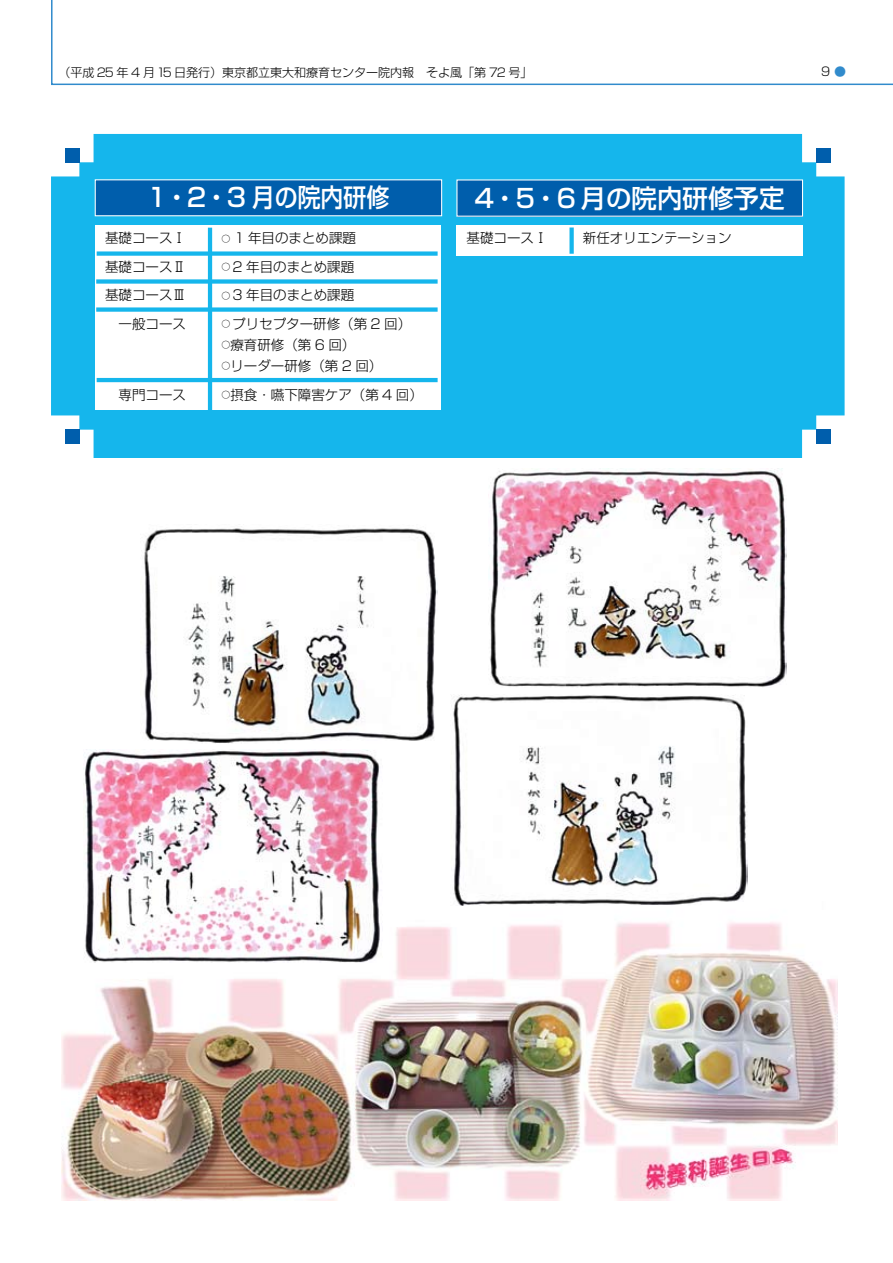
<style>
.page{position:relative;width:893px;height:1263px;background:#fff}
.page>*{position:absolute;margin:0;border:0;box-sizing:border-box;transform-origin:0 0}
.t1{font:500 25.5px "Shin Go";color:#fff}
.t2{font:300 13.5px/28.5px "Shin Go";color:#000;text-align:right}
.t3{font:300 12px "Shin Go";color:#000}
.t4{font:300 12px "Shin Go";color:#318bcc}
.s1{font-size:9px}
</style>
<div class="page">
<img style="left:62px;top:860px;width:776px;height:340px">
<svg style="left:51px;top:0;width:842px;height:86px"></svg>
<div style="left:51px;top:134px;width:794px;height:324px;background:#15b6ec"></div>
<div style="left:95px;top:226px;width:345px;height:184px;background:#fff"></div>
<div style="left:457px;top:180px;width:345px;height:36px;background:#005eac"></div>
<div style="left:816px;top:148px;width:15px;height:14px;background:#005eac"></div>
<div style="left:65px;top:148px;width:14px;height:14px;background:#005eac"></div>
<div style="left:95px;top:180px;width:347px;height:36px;background:#005eac"></div>
<div style="left:95px;top:179px;width:347px;height:37px;border:1px solid #fff"></div>
<hr style="left:208px;top:228px;width:4px;height:221px;background:#15b6ec">
<div style="left:816px;top:429px;width:15px;height:15px;background:#005eac"></div>
<div style="left:97px;top:251px;width:341px;height:5px;background:#15b6ec"></div>
<div style="left:65px;top:429px;width:14px;height:15px;background:#005eac"></div>
<div style="left:96px;top:279px;width:342px;height:5px;background:#15b6ec"></div>
<hr style="left:97px;top:378px;width:341px;height:4px;background:#15b6ec">
<div style="left:456px;top:225px;width:347px;height:31px;background:#fff"></div>
<div style="left:569px;top:227px;width:5px;height:27px;background:#15b6ec"></div>
<div style="left:96px;top:307px;width:342px;height:5px;background:#15b6ec"></div>
<img style="left:490px;top:469px;width:296px;height:218px">
<img style="left:450px;top:695px;width:297px;height:211px">
<img style="left:144px;top:528px;width:293px;height:215px">
<img style="left:83px;top:750px;width:300px;height:212px">
<p class="t3" style="left:58px;top:65px;width:476px">（平成 25 年 4 月15 日発行）東京都立東大和療育センター院内報　そよ風「第 72 号」</p>
<p class="t4" style="left:834px;top:64px;width:14px">●</p>
<h1 class="t1" style="left:147px;top:181px;width:244px">1・2・3 月の院内研修</h1>
<p class="t2" style="left:105px;top:224px;width:82px">基礎コースⅠ基礎コースⅡ基礎コースⅢ一般コース</p>
<p class="t2" style="left:119px;top:380px;width:69px">専門コース</p>
<p class="t2" style="left:221px;top:224px;width:136px"><span class="s1">○</span> 1 年目のまとめ課題</p>
<p class="t2" style="left:221px;top:252px;width:134px"><span class="s1">○</span> 2 年目のまとめ課題</p>
<p class="t2" style="left:221px;top:281px;width:134px"><span class="s1">○</span> 3 年目のまとめ課題</p>
<p class="t2" style="left:221px;top:309px;width:191px"><span class="s1">○</span> プリセプター研修（第 2 回）</p>
<p class="t2" style="left:221px;top:330px;width:135px"><span class="s1">○</span>療育研修（第 6 回）</p>
<p class="t2" style="left:221px;top:351px;width:162px"><span class="s1">○</span>リーダー研修（第 2 回）</p>
<p class="t2" style="left:221px;top:380px;width:203px"><span class="s1">○</span>摂食・嚥下障害ケア（第 4 回）</p>
<h1 class="t1" style="left:475px;top:182px;width:311px">4・5・6 月の院内研修予定</h1>
<p class="t2" style="left:467px;top:223px;width:82px">基礎コースⅠ</p>
<p class="t2" style="left:583px;top:223px;width:150px">新任オリエンテーション</p>
</div>
